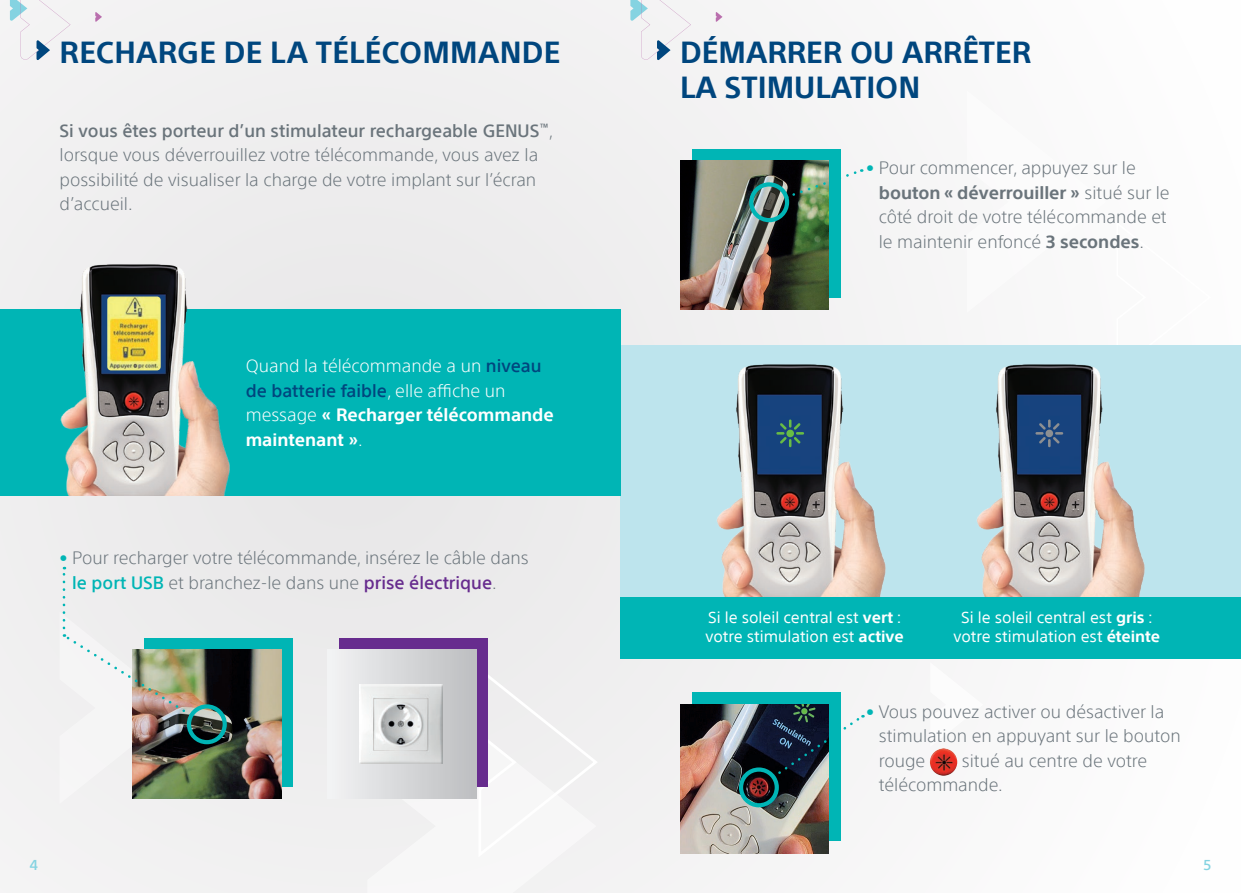
<style>
.page{position:relative;width:1241px;height:893px;background:#fff}
.page>*{position:absolute;margin:0;border:0;box-sizing:border-box;transform-origin:0 0}
.t1{font:700 29.75px/35.7px "SST";color:#00467e}
.t2{font:300 17.5px/24.5px "SST";color:#6a747b}
.t3{font:300 17.5px/24.5px "SST";color:#fff}
.t4{font:15.75px/19.2px "SST";color:#fff}
.t5{font:500 14px "SST";color:#85d3e1}
.s1{font-weight:500}
.s2{font-weight:500;color:#00467e}
.s3{font-weight:700}
.s4{font-weight:700;color:#00b5b5}
.s5{font-weight:500;color:#00b5b5}
.s6{font-weight:500;color:#672c8e}
</style>
<div class="page">
<div style="left:0;top:0;width:1240px;height:893px;background:#f2f1f2"></div>
<svg style="left:931px;top:664px;width:51px;height:81px"></svg>
<div style="left:1062px;top:167px;width:43px;height:54px;background:#fbfbfb"></div>
<div style="left:1116px;top:220px;width:95px;height:125px;background:#fbfbfb"></div>
<svg style="left:479px;top:675px;width:118px;height:181px"></svg>
<div style="left:620px;top:550px;width:620px;height:109px;background:#00b5b5"></div>
<div style="left:620px;top:345px;width:620px;height:251px;background:#bde4ed"></div>
<div style="left:692px;top:149px;width:148px;height:149px;background:#00b5b5"></div>
<div style="left:692px;top:693px;width:148px;height:148px;background:#00b5b5"></div>
<svg style="left:715px;top:12px;width:7px;height:10px"></svg>
<svg style="left:630px;top:0;width:60px;height:60px"></svg>
<img style="left:929px;top:748px;width:28px;height:28px;border-radius:14px">
<img style="left:680px;top:161px;width:148px;height:149px">
<div style="left:749px;top:182px;width:40px;height:40px;border:4px solid #00b5b5;border-radius:50%"></div>
<svg style="left:786px;top:169px;width:76px;height:29px"></svg>
<img style="left:680px;top:704px;width:148px;height:149px">
<div style="left:738px;top:767px;width:40px;height:40px;border:4px solid #00b5b5;border-radius:50%"></div>
<svg style="left:773px;top:715px;width:90px;height:63px"></svg>
<img style="left:716px;top:364px;width:170px;height:232px">
<img style="left:976px;top:364px;width:169px;height:232px">
<svg style="left:776px;top:419px;width:28px;height:28px"></svg>
<svg style="left:1035px;top:419px;width:27px;height:28px"></svg>
<svg style="left:95px;top:12px;width:7px;height:10px"></svg>
<svg style="left:10px;top:0;width:60px;height:60px"></svg>
<div style="left:0;top:309px;width:620px;height:186px;background:#00b5b5"></div>
<img style="left:60px;top:264px;width:170px;height:231px">
<img style="left:107px;top:296px;width:54px;height:74px">
<div style="left:339px;top:638px;width:149px;height:149px;background:#672c8e"></div>
<div style="left:144px;top:638px;width:149px;height:149px;background:#00b5b5"></div>
<img style="left:191px;top:650px;width:90px;height:149px">
<div style="left:187px;top:704px;width:40px;height:40px;border:4px solid #00b5b5;border-radius:50%"></div>
<div style="left:327px;top:650px;width:149px;height:149px;background:linear-gradient(to right,#f3f3f4,#bdbec0)"></div>
<div style="left:358px;top:684px;width:85px;height:79px;background:#231f20;opacity:.1"></div>
<img style="left:62px;top:567px;width:129px;height:232px">
<h1 class="t1" style="left:60px;top:34px;width:502px">RECHARGE DE LA TÉLÉCOMMANDE</h1>
<p class="t2" style="left:60px;top:118px;width:495px"><span class="s1">Si vous êtes porteur d’un stimulateur rechargeable GENUS</span><sup>™</sup>, lorsque vous déverrouillez votre télécommande, vous avez la possibilité de visualiser la charge de votre implant sur l’écran d’accueil.</p>
<p class="t3" style="left:246px;top:354px;width:309px">Quand la télécommande a un <span class="s2">niveau de batterie faible</span>, elle affiche un message <span class="s3">« Recharger télécommande maintenant »</span>.</p>
<p class="t2" style="left:72px;top:545px;width:458px;text-indent:-13px"><span class="s4">•</span> Pour recharger votre télécommande, insérez le câble dans <span class="s5">le port USB</span> et branchez-le dans une <span class="s6">prise électrique</span>.</p>
<h1 class="t1" style="left:680px;top:34px;width:352px">DÉMARRER OU ARRÊTER<br>LA STIMULATION</h1>
<p class="t2" style="left:878px;top:156px;width:292px;text-indent:-13px"><span class="s4">•</span> Pour commencer, appuyez sur le <span class="s3">bouton « déverrouiller »</span> situé sur le côté droit de votre télécommande et le maintenir enfoncé <span class="s3">3 secondes</span>.</p>
<p class="t4" style="left:705px;top:608px;width:200px">Si le soleil central est <span class="s3">vert</span> : votre stimulation est <span class="s3">active</span></p>
<p class="t4" style="left:953px;top:608px;width:208px;text-align:center">Si le soleil central est <span class="s3">gris</span> : votre stimulation est <span class="s3">éteinte</span></p>
<p class="t2" style="left:878px;top:699px;width:303px;text-indent:-13px"><span class="s4">•</span> Vous pouvez activer ou désactiver la stimulation en appuyant sur le bouton rouge</p>
<p class="t2" style="left:878px;top:748px;width:270px;text-indent:83px">situé au centre de votre télécommande.</p>
<p class="t5" style="left:30px;top:856px;width:10px">4</p>
<p class="t5" style="left:1203px;top:856px;width:9px">5</p>
</div>
